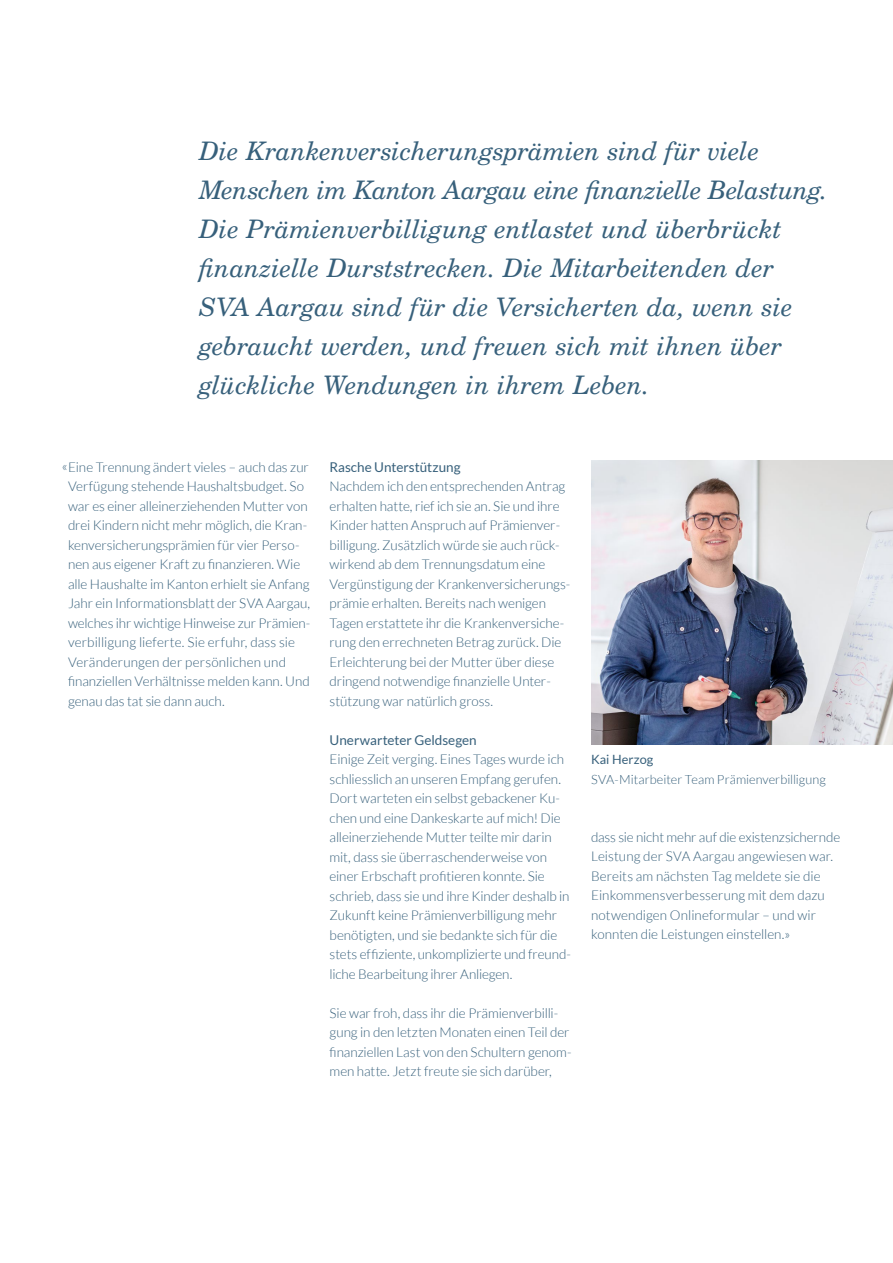
<style>
.page{position:relative;width:893px;height:1263px;background:#fff}
.page>*{position:absolute;margin:0;border:0;box-sizing:border-box;transform-origin:0 0}
.t1{font:italic 25.5px/39px "New Century Schlbk LT Std";letter-spacing:-.01em;color:#37607b}
.t2{font:300 13.5px/19.5px "Lato";letter-spacing:-.005em;color:#37607b}
.t3{font:13.5px "Lato";color:#37607b}
.t4{font:300 12.75px "Lato";color:#37607b}
.t5{font:12.75px "Lato";letter-spacing:.005em;color:#37607b}
</style>
<div class="page">
<img style="left:591px;top:461px;width:302px;height:284px">
<p class="t1" style="left:199px;top:131px;width:630px">Die Krankenversicherungsprämien sind für viele Menschen im Kanton Aargau eine finanzielle Belastung.<br>Die Prämienverbilligung entlastet und überbrückt finanzielle Durststrecken. Die Mitarbeitenden der SVA Aargau sind für die Versicherten da, wenn sie gebraucht werden, und freuen sich mit ihnen über glückliche Wendungen in ihrem Leben.</p>
<p class="t2" style="left:68px;top:457px;width:244px;text-indent:-6px">«Eine Trennung ändert vieles – auch das zur Verfügung stehende Haushaltsbudget. So war es einer alleinerziehenden Mutter von drei Kindern nicht mehr möglich, die Kran&shy;kenversicherungsprämien für vier Perso&shy;nen aus eigener Kraft zu finanzieren. Wie alle Haushalte im Kanton erhielt sie Anfang Jahr ein Informationsblatt der SVA Aargau, welches ihr wichtige Hinweise zur Prämien&shy;verbilligung lieferte. Sie erfuhr, dass sie Veränderungen der persönlichen und finanziellen Verhältnisse melden kann. Und genau das tat sie dann auch.</p>
<p class="t3" style="left:330px;top:459px;width:132px">Rasche Unterstützung</p>
<p class="t2" style="left:330px;top:476px;width:242px">Nachdem ich den entsprechenden Antrag erhalten hatte, rief ich sie an. Sie und ihre Kinder hatten Anspruch auf Prämienver&shy;billigung. Zusätzlich würde sie auch rück&shy;wirkend ab dem Trennungsdatum eine Vergünstigung der Krankenversicherungs&shy;prämie erhalten. Bereits nach wenigen Tagen erstattete ihr die Krankenversiche&shy;rung den errechneten Betrag zurück. Die Erleichterung bei der Mutter über diese dringend notwendige finanzielle Unter&shy;stützung war natürlich gross.</p>
<p class="t3" style="left:330px;top:732px;width:149px">Unerwarteter Geldsegen</p>
<p class="t2" style="left:330px;top:749px;width:243px">Einige Zeit verging. Eines Tages wurde ich schliesslich an unseren Empfang gerufen.<br>Dort warteten ein selbst gebackener Ku&shy;chen und eine Dankeskarte auf mich! Die alleinerziehende Mutter teilte mir darin mit, dass sie überraschenderweise von einer Erbschaft profitieren konnte. Sie schrieb, dass sie und ihre Kinder deshalb in Zukunft keine Prämienverbilligung mehr benötigten, und sie bedankte sich für die stets effiziente, unkomplizierte und freund&shy;liche Bearbeitung ihrer Anliegen.</p>
<p class="t2" style="left:330px;top:1003px;width:244px">Sie war froh, dass ihr die Prämienverbilli&shy;gung in den letzten Monaten einen Teil der finanziellen Last von den Schultern genom&shy;men hatte. Jetzt freute sie sich darüber,</p>
<p class="t5" style="left:591px;top:752px;width:64px">Kai Herzog</p>
<p class="t4" style="left:591px;top:772px;width:236px">SVA-Mitarbeiter Team Prämienverbilligung</p>
<p class="t2" style="left:591px;top:827px;width:251px">dass sie nicht mehr auf die existenzsichernde Leistung der SVA Aargau angewiesen war.<br>Bereits am nächsten Tag meldete sie die Einkommensverbesserung mit dem dazu notwendigen Onlineformular – und wir konnten die Leistungen einstellen.»</p>
</div>
